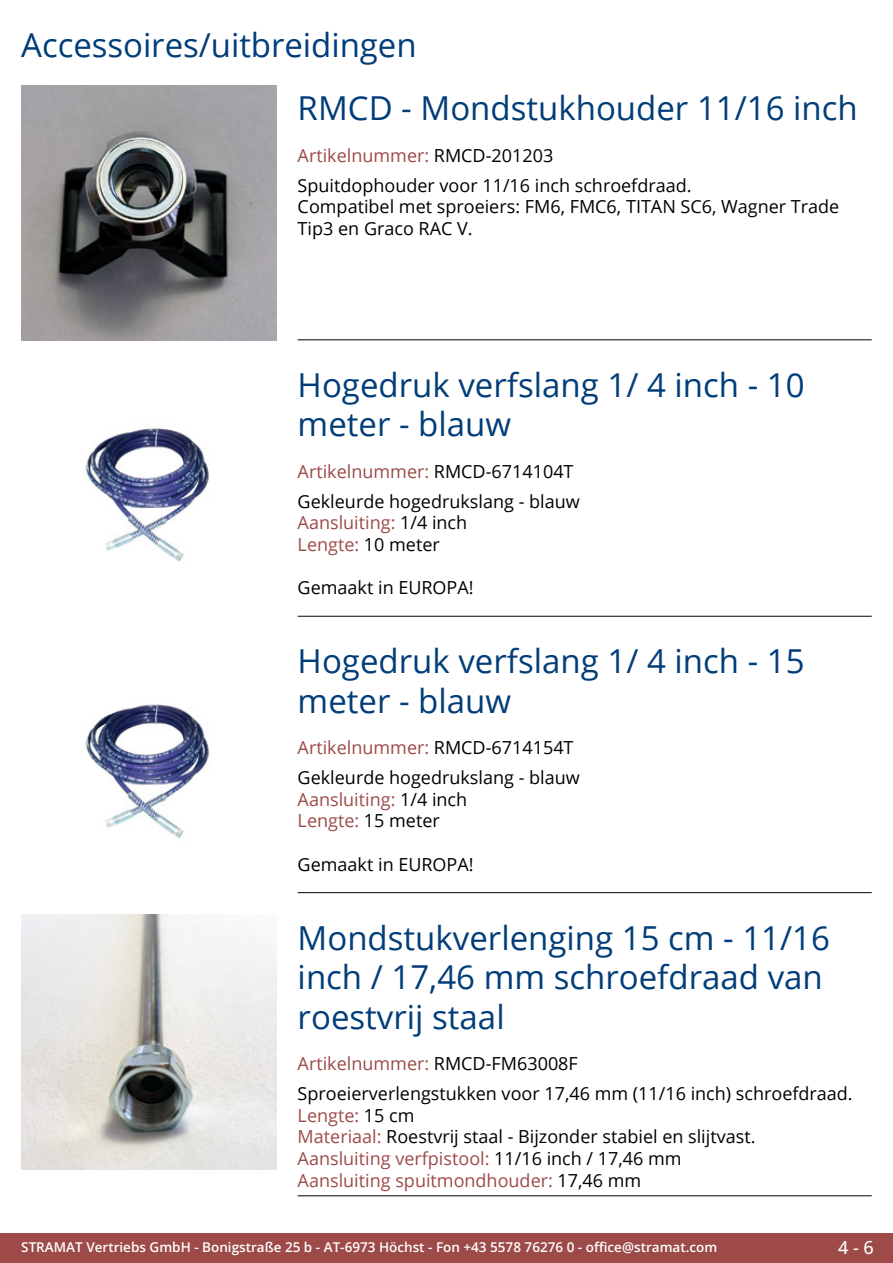
<style>
.page{position:relative;width:893px;height:1263px;background:#fff}
.page>*{position:absolute;margin:0;border:0;box-sizing:border-box;transform-origin:0 0}
.t1{font:33px/39.6px "Open Sans";color:#003d79}
.t2{font:18px/21.6px "Open Sans";color:#000}
.t3{font:18px "Open Sans";color:#9d4a48}
.t4{font:500 18px "Open Sans";color:#fff}
.t5{font:600 13.5px "Open Sans";color:#fff}
.s1{color:#000}
.s2{color:#9d4a48}
</style>
<div class="page">
<div style="left:0;top:1233px;width:893px;height:30px;background:#9d4a48"></div>
<hr style="left:298px;top:340px;width:574px;height:1px;background:#000">
<hr style="left:298px;top:616px;width:574px;height:1px;background:#000">
<hr style="left:298px;top:892px;width:574px;height:1px;background:#000">
<hr style="left:298px;top:1195px;width:574px;height:1px;background:#000">
<img style="left:21px;top:85px;width:255px;height:255px">
<img style="left:85px;top:427px;width:124px;height:135px">
<img style="left:85px;top:703px;width:124px;height:136px">
<img style="left:21px;top:914px;width:255px;height:255px">
<h1 class="t1" style="left:298px;top:12px;width:562px;line-height:63.8px;text-indent:-276px">Accessoires/uitbreidingen<br>RMCD - Mondstukhouder 11/16 inch</h1>
<p class="t3" style="left:298px;top:143px;width:257px">Artikelnummer: <span class="s1">RMCD-201203</span></p>
<p class="t2" style="left:298px;top:174px;width:543px">Spuitdophouder voor 11/16 inch schroefdraad.<br>Compatibel met sproeiers: FM6, FMC6, TITAN SC6, Wagner Trade<br>Tip3 en Graco RAC V.</p>
<h1 class="t1" style="left:298px;top:364px;width:508px">Hogedruk verfslang 1/ 4 inch - 10 meter - blauw</h1>
<p class="t3" style="left:298px;top:459px;width:277px">Artikelnummer: <span class="s1">RMCD-6714104T</span></p>
<p class="t2" style="left:298px;top:490px;width:284px">Gekleurde hogedrukslang - blauw<br><span class="s2">Aansluiting:</span> 1/4 inch<br><span class="s2">Lengte:</span> 10 meter</p>
<p class="t2" style="left:298px;top:576px;width:178px">Gemaakt in EUROPA!</p>
<h1 class="t1" style="left:298px;top:640px;width:508px">Hogedruk verfslang 1/ 4 inch - 15 meter - blauw</h1>
<p class="t3" style="left:298px;top:735px;width:277px">Artikelnummer: <span class="s1">RMCD-6714154T</span></p>
<p class="t2" style="left:298px;top:766px;width:284px">Gekleurde hogedrukslang - blauw<br><span class="s2">Aansluiting:</span> 1/4 inch<br><span class="s2">Lengte:</span> 15 meter</p>
<p class="t2" style="left:298px;top:853px;width:178px">Gemaakt in EUROPA!</p>
<h1 class="t1" style="left:298px;top:917px;width:534px">Mondstukverlenging 15 cm - 11/16 inch / 17,46 mm schroefdraad van roestvrij staal</h1>
<p class="t3" style="left:298px;top:1051px;width:282px">Artikelnummer: <span class="s1">RMCD-FM63008F</span></p>
<p class="t2" style="left:298px;top:1082px;width:557px">Sproeierverlengstukken voor 17,46 mm (11/16 inch) schroefdraad.<br><span class="s2">Lengte:</span> 15 cm<br><span class="s2">Materiaal:</span> Roestvrij staal - Bijzonder stabiel en slijtvast.<br><span class="s2">Aansluiting verfpistool:</span> 11/16 inch / 17,46 mm<br><span class="s2">Aansluiting spuitmondhouder:</span> 17,46 mm</p>
<p class="t5" style="left:21px;top:1238px;width:698px">STRAMAT Vertriebs GmbH - Bonigstraße 25 b - AT-6973 Höchst - Fon +43 5578 76276 0 - office@stramat.com</p>
<p class="t4" style="left:838px;top:1234px;width:37px">4 - 6</p>
</div>
